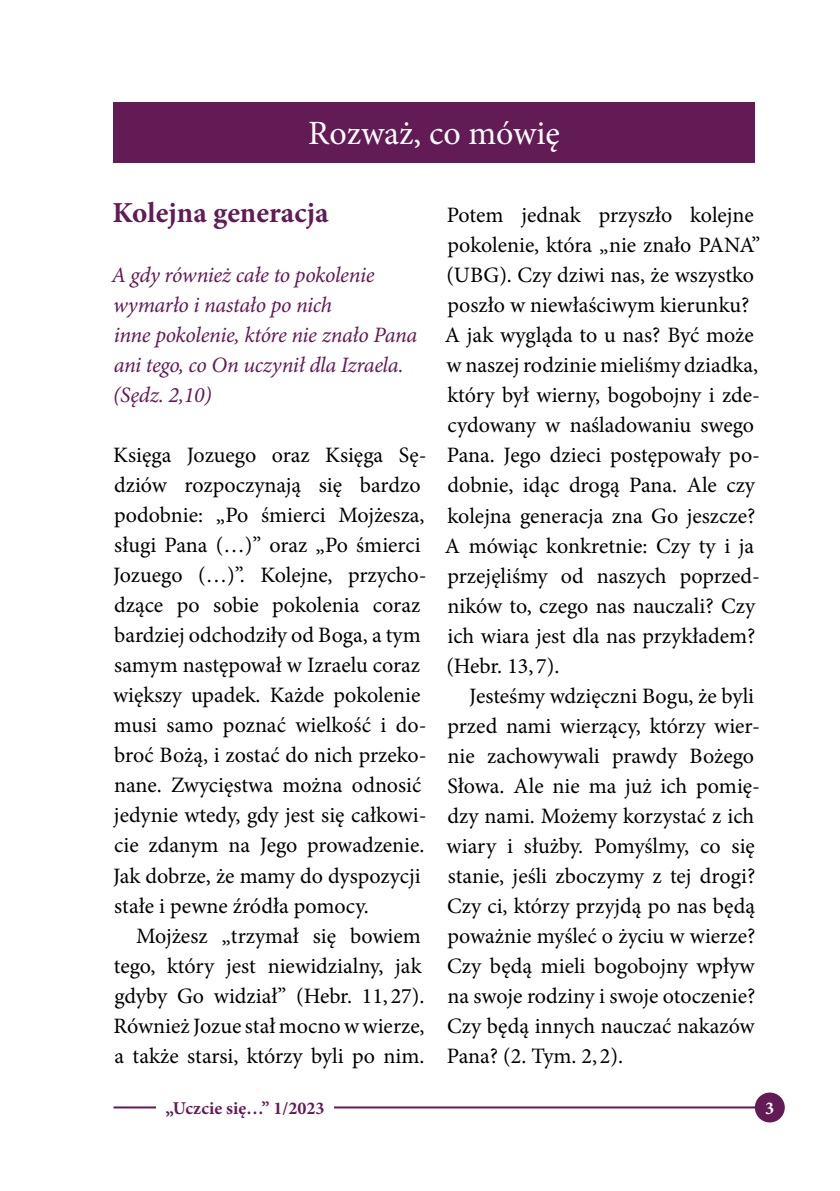
<style>
.page{position:relative;width:840px;height:1191px;background:#fff}
.page>*{position:absolute;margin:0;border:0;box-sizing:border-box;transform-origin:0 0}
.t1{font:34px "Minion Pro";color:#fff}
.t2{font:700 29px "Minion Pro";color:#621b55}
.t3{font:22px/30px "Minion Pro";color:#000}
.t4{font:italic 22px/30px "Minion Pro";letter-spacing:-.015em;color:#621b55}
.t5{font:700 18px "Minion Pro";color:#621b55}
.t6{font:700 18px "Minion Pro";color:#fff}
</style>
<div class="page">
<div style="left:113px;top:102px;width:641px;height:60px;background:#621b55"></div>
<div style="left:754px;top:1092px;width:30px;height:30px;background:#621b55;border-radius:50%"></div>
<hr style="left:113px;top:1106px;width:667px;height:2px;background:#621b55">
<div style="left:156px;top:1096px;width:177px;height:23px;background:#fff"></div>
<h1 class="t1" style="left:308px;top:111px;width:253px">Rozważ, co mówię</h1>
<h2 class="t2" style="left:112px;top:195px;width:218px">Kolejna generacja</h2>
<p class="t4" style="left:111px;top:261px;width:307px">A gdy również całe to pokolenie wymarło i nastało po nich<br>inne pokolenie, które nie znało Pana ani tego, co On uczynił dla Izraela. (Sędz. 2,10)</p>
<p class="t3" style="left:113px;top:440px;width:315px">Księga Jozuego oraz Księga Sę&shy;dziów rozpoczynają się bardzo podobnie: „Po śmierci Mojżesza, sługi Pana (…)” oraz „Po śmierci<br>Jozuego (…)”. Kolejne, przycho&shy;dzące po sobie pokolenia coraz bardziej odchodziły od Boga, a tym samym następował w Izraelu coraz większy upadek. Każde pokolenie musi samo poznać wielkość i do&shy;broć Bożą, i zostać do nich przeko&shy;nane. Zwycięstwa można odnosić jedynie wtedy, gdy jest się całkowi&shy;cie zdanym na Jego prowadzenie.<br>Jak dobrze, że mamy do dyspozycji stałe i pewne źródła pomocy.</p>
<p class="t3" style="left:113px;top:920px;width:312px;text-indent:23px">Mojżesz „trzymał się bowiem tego, który jest niewidzialny, jak gdyby Go widział” (Hebr. 11, 27).<br>Również Jozue stał mocno w wierze, a także starsi, którzy byli po nim.</p>
<p class="t3" style="left:444px;top:200px;width:317px">Potem jednak przyszło kolejne pokolenie, która „nie znało PANA” (UBG). Czy dziwi nas, że wszystko poszło w niewłaściwym kierunku?<br>A jak wygląda to u nas? Być może w naszej rodzinie mieliśmy dziadka, który był wierny, bogobojny i zde&shy;cydowany w naśladowaniu swego<br>Pana. Jego dzieci postępowały po&shy;dobnie, idąc drogą Pana. Ale czy kolejna generacja zna Go jeszcze?<br>A mówiąc konkretnie: Czy ty i ja przejęliśmy od naszych poprzed&shy;ników to, czego nas nauczali? Czy ich wiara jest dla nas przykładem? (Hebr. 13, 7).</p>
<p class="t3" style="left:446px;top:680px;width:315px;text-indent:23px">Jesteśmy wdzięczni Bogu, że byli przed nami wierzący, którzy wier&shy;nie zachowywali prawdy Bożego<br>Słowa. Ale nie ma już ich pomię&shy;dzy nami. Możemy korzystać z ich wiary i służby. Pomyślmy, co się stanie, jeśli zboczymy z tej drogi?<br>Czy ci, którzy przyjdą po nas będą poważnie myśleć o życiu w wierze?<br>Czy będą mieli bogobojny wpływ na swoje rodziny i swoje otoczenie?<br>Czy będą innych nauczać nakazów<br>Pana? (2. Tym. 2, 2).</p>
<p class="t5" style="left:165px;top:1097px;width:160px">„Uczcie się…” 1/2023</p>
<p class="t6" style="left:764px;top:1097px;width:10px">3</p>
</div>
